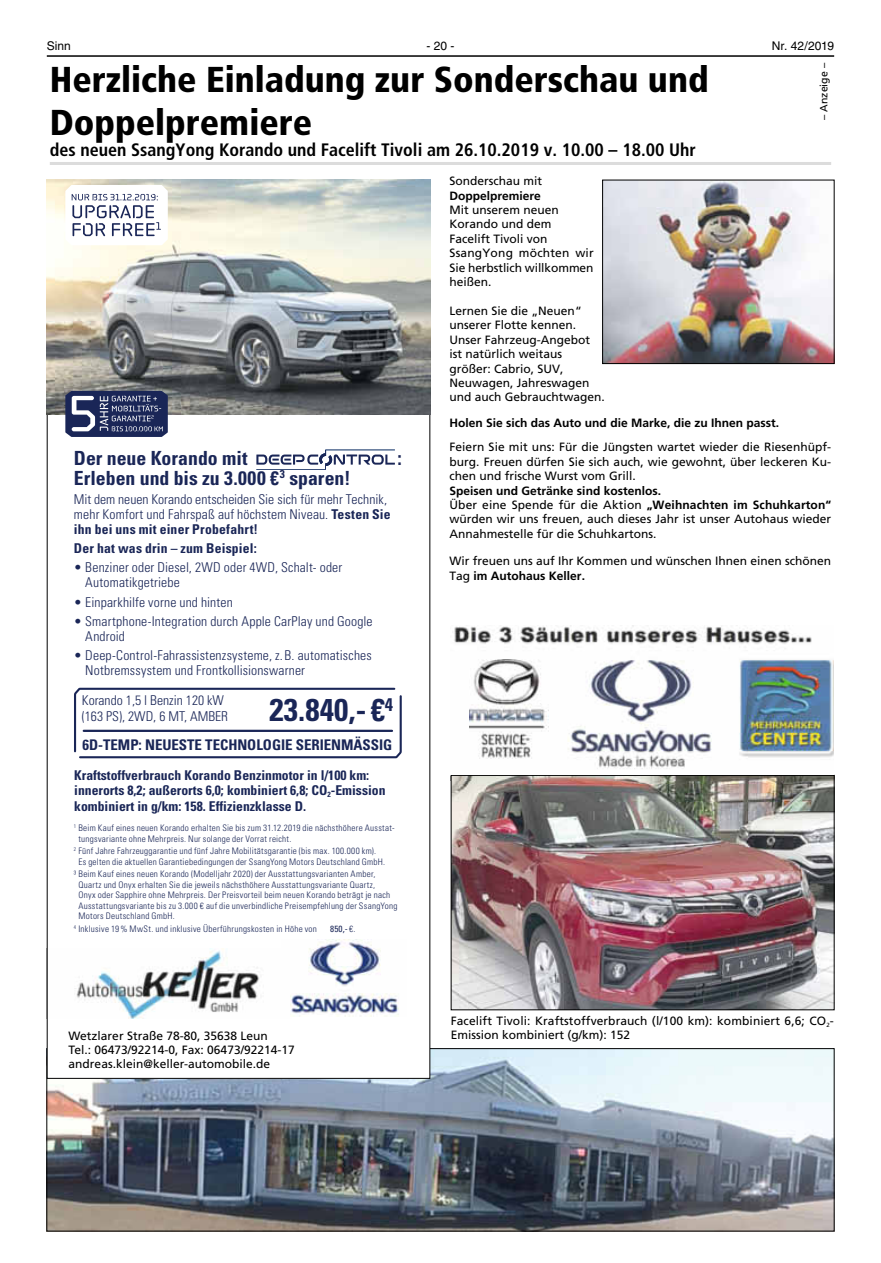
<style>
.page{position:relative;width:881px;height:1263px;background:#fff}
.page>*{position:absolute;margin:0;border:0;box-sizing:border-box;transform-origin:0 0}
.t1{font:900 condensed 36px/43.2px "Frutiger LT";color:#000}
.t2{font:700 condensed 31.5px "Univers LT Std";color:#1a2657}
.t3{font:700 condensed 19.5px "Univers LT Std";color:#1a2657}
.t4{font:700 condensed 18px "Frutiger LT";color:#000}
.t5{font:700 condensed 14.7px "Univers LT Std";letter-spacing:-.005em;color:#1a2657}
.t6{font:300 condensed 13.5px/15px "Univers LT Std";letter-spacing:.01em;color:#1a2657}
.t7{font:700 condensed 13.5px/15.5px "Univers LT Std";color:#1a2657}
.t8{font:12px/14.4px "Frutiger LT";color:#000}
.t9{font:700 12px "Frutiger LT";color:#000}
.t10{font:12px "Helvetica LT";color:#000}
.t11{font:10.5px "Frutiger LT";color:#000}
.t12{font:300 condensed 9px/10.5px "Univers LT Std";letter-spacing:.025em;color:#1a2657}
.t13{font:condensed 9px "Univers LT Std";color:#1a2657}
.s1{font-weight:700}
.s2{font-weight:300}
</style>
<div class="page">
<hr style="left:47px;top:55px;width:786px;height:2px;background:#000">
<img style="left:49px;top:1050px;width:782px;height:179px">
<div style="left:47px;top:1048px;width:786px;height:183px;border:1px solid #000"></div>
<div style="left:47px;top:180px;width:382px;height:898px;background:#fff"></div>
<svg style="left:74px;top:687px;width:328px;height:72px"></svg>
<img style="left:47px;top:180px;width:383px;height:234px">
<svg style="left:65px;top:185px;width:103px;height:60px"></svg>
<svg style="left:65px;top:391px;width:103px;height:46px;background:#434d75"></svg>
<svg style="left:256px;top:450px;width:139px;height:19px"></svg>
<hr style="left:84px;top:730px;width:308px;height:2px;background:#1a2657">
<hr style="left:50px;top:162px;width:780px;height:3px;background:#dcdcdc">
<img style="left:452px;top:625px;width:381px;height:383px">
<svg style="left:450px;top:775px;width:383px;height:6px;background:#857e75"></svg>
<img style="left:469px;top:659px;width:79px;height:110px">
<img style="left:604px;top:182px;width:227px;height:180px">
<div style="left:602px;top:180px;width:231px;height:184px;border:1px solid #000"></div>
<img style="left:74px;top:950px;width:186px;height:69px">
<svg style="left:47px;top:949px;width:1px;height:70px"></svg>
<img style="left:290px;top:939px;width:109px;height:78px">
<p class="t10" style="left:47px;top:39px;width:26px">Sinn</p>
<p class="t10" style="left:426px;top:39px;width:30px">-20-</p>
<p class="t10" style="left:771px;top:39px;width:64px">Nr. 42/2019</p>
<p class="t11" style="left:817px;top:120px;width:58px;rotate:-90deg">– Anzeige –</p>
<h1 class="t1" style="left:50px;top:57px;width:660px">Herzliche Einladung zur Sonderschau und<br>Doppelpremiere</h1>
<h3 class="t4" style="left:50px;top:140px;width:647px">des neuen SsangYong Korando und Facelift Tivoli am 26.10.2019 v. 10.00 – 18.00 Uhr</h3>
<p class="t8" style="left:449px;top:174px;width:94px">Sonderschau mit</p>
<p class="t9" style="left:449px;top:188px;width:93px">Doppelpremiere</p>
<p class="t8" style="left:449px;top:203px;width:146px">Mit unserem neuen<br>Korando und dem<br>Facelift Tivoli von<br>SsangYong möchten wir<br>Sie herbstlich willkommen heißen.</p>
<p class="t8" style="left:449px;top:304px;width:157px">Lernen Sie die „Neuen“ unserer Flotte kennen.<br>Unser Fahrzeug-Angebot ist natürlich weitaus größer: Cabrio, SUV,<br>Neuwagen, Jahreswagen und auch Gebrauchtwagen.</p>
<p class="t9" style="left:449px;top:416px;width:331px">Holen Sie sich das Auto und die Marke, die zu Ihnen passt.</p>
<p class="t8" style="left:449px;top:440px;width:383px;text-align:justify">Feiern Sie mit uns: Für die Jüngsten wartet wieder die Riesenhüpf&shy;burg. Freuen dürfen Sie sich auch, wie gewohnt, über leckeren Ku&shy;chen und frische Wurst vom Grill.</p>
<p class="t8" style="left:449px;top:483px;width:383px"><span class="s1">Speisen und Getränke sind kostenlos.<br></span>Über eine Spende für die Aktion <span class="s1">„Weihnachten im Schuhkarton“ </span>würden wir uns freuen, auch dieses Jahr ist unser Autohaus wieder Annahmestelle für die Schuhkartons.</p>
<p class="t8" style="left:449px;top:554px;width:383px">Wir freuen uns auf Ihr Kommen und wünschen Ihnen einen schönen<br>Tag <span class="s1">im Autohaus Keller.</span></p>
<h3 class="t3" style="left:74px;top:446px;width:175px">Der neue Korando mit</h3>
<h3 class="t3" style="left:397px;top:446px;width:6px">:</h3>
<h3 class="t3" style="left:74px;top:466px;width:278px">Erleben und bis zu 3.000 €<sup>3</sup> sparen!</h3>
<p class="t6" style="left:74px;top:491px;width:318px">Mit dem neuen Korando entscheiden Sie sich für mehr Technik, mehr Komfort und Fahrspaß auf höchstem Niveau. <span class="s1">Testen Sie ihn bei uns mit einer Probefahrt!</span></p>
<p class="t7" style="left:74px;top:540px;width:184px">Der hat was drin – zum Beispiel:</p>
<p class="t6" style="left:85px;top:560px;width:258px;text-indent:-11px">• Benziner oder Diesel, 2WD oder 4WD, Schalt- oder<br>Automatikgetriebe</p>
<p class="t6" style="left:74px;top:594px;width:160px">• Einparkhilfe vorne und hinten</p>
<p class="t6" style="left:85px;top:613px;width:288px;text-indent:-11px">• Smartphone-Integration durch Apple CarPlay und Google<br>Android</p>
<p class="t6" style="left:85px;top:648px;width:288px;text-indent:-11px">• Deep-Control-Fahrassistenzsysteme, z.B. automatisches<br>Notbremssystem und Frontkollisionswarner</p>
<h2 class="t2" style="left:269px;top:690px;width:125px">23.840,-€<sup>4</sup></h2>
<p class="t5" style="left:83px;top:736px;width:311px">6D-TEMP: NEUESTE TECHNOLOGIE SERIENMÄSSIG</p>
<p class="t6" style="left:82px;top:693px;width:148px;line-height:15.5px">Korando 1,5 l Benzin 120 kW (163 PS), 2WD, 6 MT, AMBER</p>
<p class="t7" style="left:74px;top:767px;width:313px">Kraftstoffverbrauch Korando Benzinmotor in l/100 km: innerorts 8,2; außerorts 6,0; kombiniert 6,8; CO<sub>2</sub>-Emission kombiniert in g/km: 158. Effizienzklasse D.</p>
<p class="t12" style="left:78px;top:823px;width:318px;text-indent:-4px"><sup>1</sup> Beim Kauf eines neuen Korando erhalten Sie bis zum 31.12.2019 die nächsthöhere Ausstat&shy;tungsvariante ohne Mehrpreis. Nur solange der Vorrat reicht.</p>
<p class="t12" style="left:78px;top:846px;width:308px;text-indent:-4px"><sup>2</sup> Fünf Jahre Fahrzeuggarantie und fünf Jahre Mobilitätsgarantie (bis max. 100.000 km).<br>Es gelten die aktuellen Garantiebedingungen der SsangYong Motors Deutschland GmbH.</p>
<p class="t12" style="left:78px;top:869px;width:320px;text-indent:-4px">³ Beim Kauf eines neuen Korando (Modelljahr 2020) der Ausstattungsvarianten Amber, Quartz und Onyx erhalten Sie die jeweils nächsthöhere Ausstattungsvariante Quartz,<br>Onyx oder Sapphire ohne Mehrpreis. Der Preisvorteil beim neuen Korando beträgt je nach Ausstattungsvariante bis zu 3.000 € auf die unverbindliche Preisempfehlung der SsangYong Motors Deutschland GmbH.</p>
<p class="t12" style="left:74px;top:923px;width:244px"><sup>4</sup> Inklusive 19% MwSt. und inklusive Überführungskosten in Höhe von</p>
<p class="t13" style="left:330px;top:923px;width:27px">850,-<span class="s2">€.</span></p>
<p class="t8" style="left:450px;top:1013px;width:384px">Facelift Tivoli: Kraftstoffverbrauch (l/100 km): kombiniert 6,6; CO<sub>2</sub>-</p>
<p class="t8" style="left:69px;top:1028px;width:201px">Wetzlarer Straße 78-80, 35638 Leun</p>
<p class="t8" style="left:450px;top:1028px;width:181px">Emission kombiniert (g/km): 152</p>
<p class="t8" style="left:69px;top:1042px;width:227px">Tel.: 06473/92214-0, Fax: 06473/92214-17 andreas.klein@keller-automobile.de</p>
</div>
